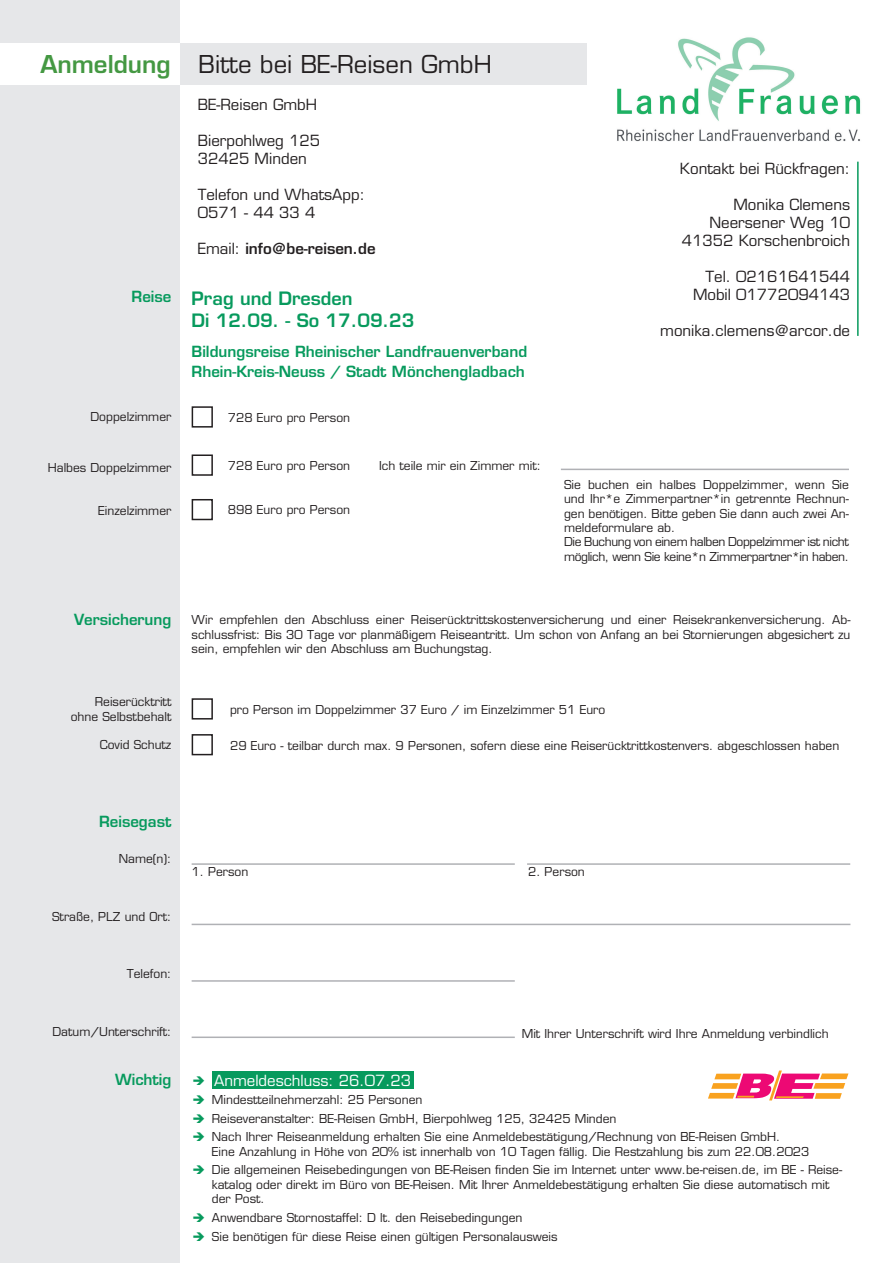
<style>
.page{position:relative;width:893px;height:1263px;background:#fff}
.page>*{position:absolute;margin:0;border:0;box-sizing:border-box;transform-origin:0 0}
.t1{font:24px "Eurostile";color:#231f20}
.t2{font:600 24px "Eurostile";color:#449842}
.t3{font:600 18px/22.2px "Eurostile";color:#079a5d}
.t4{font:15px/18px "Eurostile";color:#231f20}
.t5{font:600 15px/20.7px "Eurostile";color:#079a5d}
.t6{font:600 15px "Eurostile";color:#231f20}
.t7{font:15px "Eurostile";color:#fff}
.t8{font:12px/14.4px "Eurostile";color:#231f20}
.s1{font-weight:400}
</style>
<div class="page">
<div style="left:0;top:0;width:179px;height:1263px;background:#e6e7e9"></div>
<div style="left:179px;top:43px;width:685px;height:42px;background:#e6e7e9"></div>
<div style="left:192px;top:698px;width:21px;height:21px;border:2px solid #231f20"></div>
<div style="left:192px;top:734px;width:21px;height:21px;border:2px solid #231f20"></div>
<div style="left:0;top:43px;width:179px;height:42px;background:#fff"></div>
<hr style="left:192px;top:863px;width:323px;height:2px;background:#b0b1b5">
<hr style="left:527px;top:863px;width:323px;height:2px;background:#b0b1b5">
<hr style="left:192px;top:924px;width:658px;height:1px;background:#b0b1b5">
<hr style="left:192px;top:980px;width:323px;height:2px;background:#b0b1b5">
<hr style="left:192px;top:1036px;width:323px;height:2px;background:#b0b1b5">
<hr style="left:561px;top:469px;width:288px;height:1px;background:#b0b1b5">
<div style="left:192px;top:454px;width:21px;height:22px;border:2px solid #231f20"></div>
<div style="left:192px;top:406px;width:21px;height:22px;border:2px solid #231f20"></div>
<div style="left:192px;top:499px;width:21px;height:21px;border:2px solid #231f20"></div>
<svg style="left:708px;top:1070px;width:140px;height:30px"></svg>
<img style="left:588px;top:37px;width:276px;height:105px">
<hr style="left:857px;top:162px;width:2px;height:174px;background:#079a5d">
<div style="left:212px;top:1072px;width:201px;height:17px;background:#079a5d"></div>
<h1 class="t2" style="left:40px;top:50px;width:132px">Anmeldung</h1>
<h1 class="t1" style="left:199px;top:50px;width:295px">Bitte bei BE-Reisen GmbH</h1>
<p class="t5" style="left:132px;top:286px;width:41px">Reise</p>
<p class="t4" style="left:198px;top:95px;width:121px">BE-Reisen GmbH</p>
<p class="t4" style="left:198px;top:131px;width:124px">Bierpohlweg 125<br>32425 Minden</p>
<p class="t4" style="left:198px;top:185px;width:169px">Telefon und WhatsApp:<br>0571 - 44 33 4</p>
<p class="t6" style="left:198px;top:239px;width:179px"><span class="s1">Email:</span> info@be-reisen.de</p>
<h2 class="t3" style="left:192px;top:287px;width:224px">Prag und Dresden<br>Di 12.09. - So 17.09.23</h2>
<p class="t5" style="left:192px;top:341px;width:337px">Bildungsreise Rheinischer Landfrauenverband<br>Rhein-Kreis-Neuss / Stadt Mönchengladbach</p>
<p class="t4" style="left:680px;top:159px;width:172px">Kontakt bei Rückfragen:</p>
<p class="t4" style="left:682px;top:195px;width:170px;text-align:right">Monika Clemens<br>Neersener Weg 10<br>41352 Korschenbroich</p>
<p class="t4" style="left:693px;top:267px;width:159px;text-align:right">Tel. 02161641544<br>Mobil 01772094143</p>
<p class="t4" style="left:660px;top:321px;width:191px">monika.clemens@arcor.de</p>
<p class="t8" style="left:91px;top:410px;width:82px">Doppelzimmer</p>
<p class="t8" style="left:48px;top:460px;width:125px">Halbes Doppelzimmer</p>
<p class="t8" style="left:98px;top:503px;width:75px">Einzelzimmer</p>
<p class="t8" style="left:228px;top:410px;width:124px">728 Euro pro Person</p>
<p class="t8" style="left:228px;top:458px;width:124px">728 Euro pro Person</p>
<p class="t8" style="left:228px;top:503px;width:124px">898 Euro pro Person</p>
<p class="t8" style="left:379px;top:458px;width:163px">Ich teile mir ein Zimmer mit:</p>
<p class="t8" style="left:564px;top:477px;width:286px">Sie buchen ein halbes Doppelzimmer, wenn Sie und Ihr*e Zimmerpartner*in getrennte Rechnun&shy;gen benötigen. Bitte geben Sie dann auch zwei An&shy;meldeformulare ab.<br>Die Buchung von einem halben Doppelzimmer ist nicht möglich, wenn Sie keine*n Zimmerpartner*in haben.</p>
<p class="t5" style="left:74px;top:609px;width:99px">Versicherung</p>
<p class="t8" style="left:192px;top:613px;width:660px;text-align:justify">Wir empfehlen den Abschluss einer Reiserücktrittskostenversicherung und einer Reisekrankenversicherung. Ab&shy;schlussfrist: Bis 30 Tage vor planmäßigem Reiseantritt. Um schon von Anfang an bei Stornierungen abgesichert zu sein, empfehlen wir den Abschluss am Buchungstag.</p>
<p class="t8" style="left:71px;top:695px;width:102px;text-align:right">Reiserücktritt ohne Selbstbehalt</p>
<p class="t8" style="left:100px;top:738px;width:73px">Covid Schutz</p>
<p class="t8" style="left:230px;top:702px;width:377px">pro Person im Doppelzimmer 37 Euro / im Einzelzimmer 51 Euro</p>
<p class="t8" style="left:230px;top:738px;width:611px">29 Euro - teilbar durch max. 9 Personen, sofern diese eine Reiserücktrittkostenvers. abgeschlossen haben</p>
<p class="t5" style="left:99px;top:811px;width:74px">Reisegast</p>
<p class="t8" style="left:119px;top:852px;width:54px">Name(n):</p>
<p class="t8" style="left:52px;top:909px;width:121px">Straße, PLZ und Ort:</p>
<p class="t8" style="left:127px;top:967px;width:46px">Telefon:</p>
<p class="t8" style="left:53px;top:1024px;width:120px">Datum/Unterschrift:</p>
<p class="t5" style="left:115px;top:1069px;width:58px">Wichtig</p>
<p class="t8" style="left:192px;top:864px;width:58px">1. Person</p>
<p class="t8" style="left:528px;top:864px;width:58px">2. Person</p>
<p class="t7" style="left:214px;top:1072px;width:199px">Anmeldeschluss: 26.07.23</p>
<p class="t8" style="left:522px;top:1026px;width:308px">Mit Ihrer Unterschrift wird Ihre Anmeldung verbindlich</p>
<p class="t8" style="left:212px;top:1090px;width:570px;line-height:18.6px">Mindestteilnehmerzahl: 25 Personen<br>Reiseveranstalter: BE-Reisen GmbH, Bierpohlweg 125, 32425 Minden<br>Nach Ihrer Reiseanmeldung erhalten Sie eine Anmeldebestätigung/Rechnung von BE-Reisen GmbH.</p>
<p class="t8" style="left:212px;top:1142px;width:632px;line-height:18.6px">Eine Anzahlung in Höhe von 20% ist innerhalb von 10 Tagen fällig. Die Restzahlung bis zum 22.08.2023<br>Die allgemeinen Reisebedingungen von BE-Reisen finden Sie im Internet unter www.be-reisen.de, im BE - Reise-</p>
<p class="t8" style="left:212px;top:1177px;width:619px">katalog oder direkt im Büro von BE-Reisen. Mit Ihrer Anmeldebestätigung erhalten Sie diese automatisch mit der Post.</p>
<p class="t8" style="left:212px;top:1208px;width:347px;line-height:18.6px">Anwendbare Stornostaffel: D lt. den Reisebedingungen<br>Sie benötigen für diese Reise einen gültigen Personalausweis</p>
</div>
